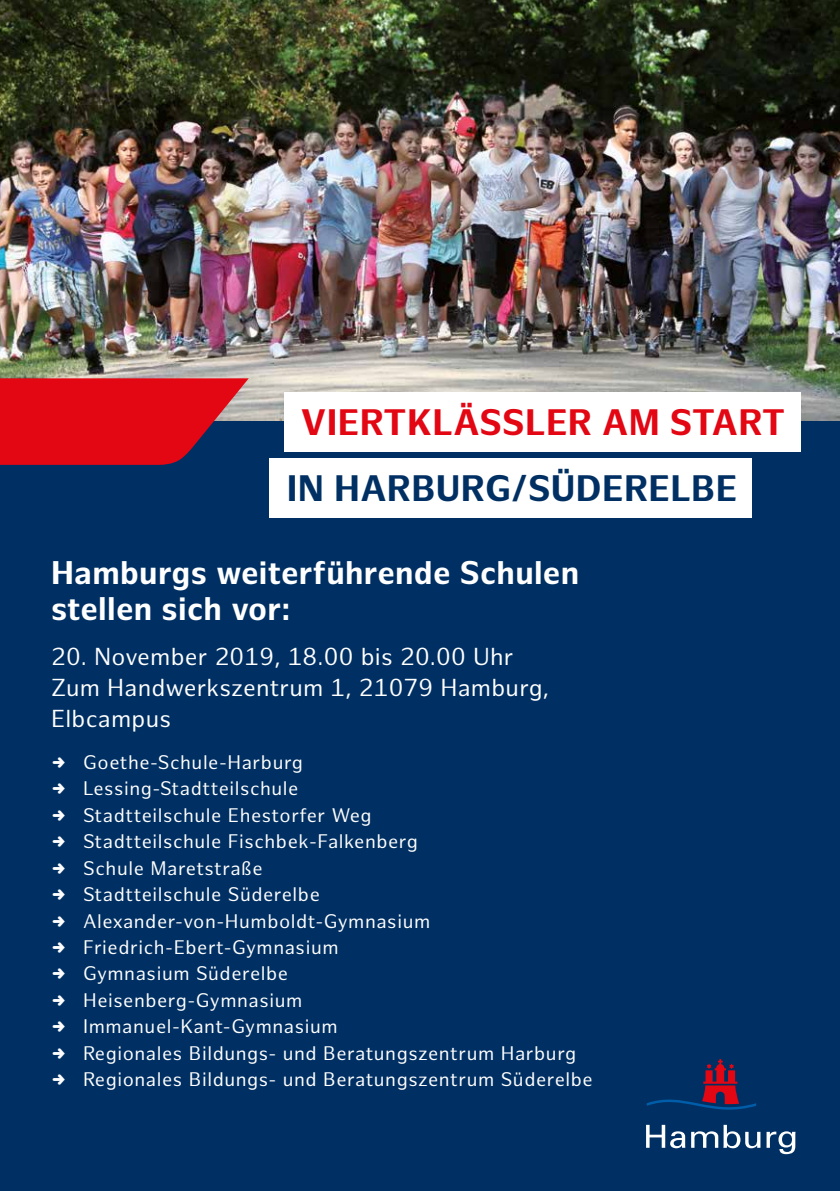
<style>
.page{position:relative;width:840px;height:1191px;background:#fff}
.page>*{position:absolute;margin:0;border:0;box-sizing:border-box;transform-origin:0 0}
.t1{font:700 36px "Hamburg Sans";letter-spacing:.01em;color:#e30613}
.t2{font:700 36px "Hamburg Sans";letter-spacing:.01em;color:#003063}
.t3{font:700 32px/36px "Hamburg Sans";letter-spacing:.01em;color:#fff}
.t4{font:24px/31px "Hamburg Sans";letter-spacing:.01em;color:#fff}
.t5{font:19.2px/26.4px "Hamburg Sans";letter-spacing:.03em;color:#fff}
</style>
<div class="page">
<img style="left:0;top:0;width:839px;height:422px">
<div style="left:0;top:422px;width:839px;height:769px;background:#003063"></div>
<div style="left:284px;top:392px;width:516px;height:60px;background:#fff"></div>
<svg style="left:0;top:378px;width:248px;height:87px;background:#c81121"></svg>
<svg style="left:646px;top:1059px;width:109px;height:51px"></svg>
<svg style="left:646px;top:1124px;width:71px;height:24px"></svg>
<svg style="left:723px;top:1124px;width:37px;height:24px"></svg>
<svg style="left:766px;top:1131px;width:29px;height:23px"></svg>
<div style="left:269px;top:458px;width:482px;height:60px;background:#fff"></div>
<h1 class="t1" style="left:301px;top:402px;width:485px">VIERTKLÄSSLER AM START</h1>
<h1 class="t2" style="left:286px;top:467px;width:451px">IN HARBURG/SÜDERELBE</h1>
<h2 class="t3" style="left:51px;top:556px;width:529px">Hamburgs weiterführende Schulen stellen sich vor:</h2>
<p class="t4" style="left:51px;top:641px;width:499px">20. November 2019, 18.00 bis 20.00 Uhr<br>Zum Handwerkszentrum 1, 21079 Hamburg,<br>Elbcampus</p>
<p class="t5" style="left:83px;top:750px;width:511px">Goethe-Schule-Harburg<br>Lessing-Stadtteilschule<br>Stadtteilschule Ehestorfer Weg<br>Stadtteilschule Fischbek-Falkenberg<br>Schule Maretstraße<br>Stadtteilschule Süderelbe<br>Alexander-von-Humboldt-Gymnasium<br>Friedrich-Ebert-Gymnasium<br>Gymnasium Süderelbe<br>Heisenberg-Gymnasium<br>Immanuel-Kant-Gymnasium<br>Regionales Bildungs- und Beratungszentrum Harburg<br>Regionales Bildungs- und Beratungszentrum Süderelbe</p>
</div>
